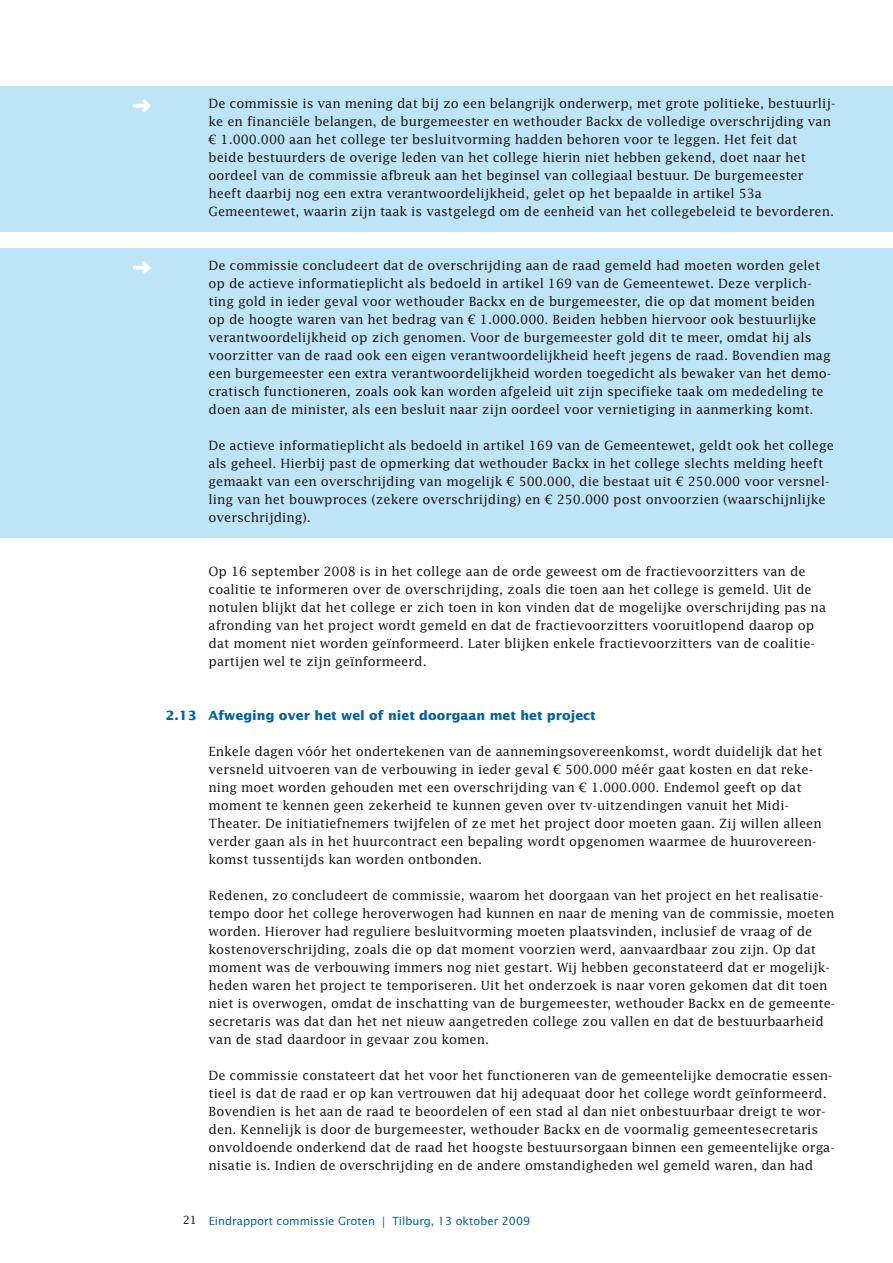
<style>
.page{position:relative;width:893px;height:1263px;background:#fff}
.page>*{position:absolute;margin:0;border:0;box-sizing:border-box;transform-origin:0 0}
.t1{font:12.75px/18px "Lucida Std";color:#1a171c}
.t2{font:700 12.75px "Lucida Sans Std";color:#0063a2}
.t3{font:11.25px "Lucida Sans Std";color:#0063a2}
.s1{font-family:"Lucida Std";color:#1a171c}
</style>
<div class="page">
<div style="left:0;top:248px;width:893px;height:289px;background:#bde4f7"></div>
<div style="left:0;top:86px;width:893px;height:146px;background:#bde4f7"></div>
<p class="t1" style="left:208px;top:94px;width:628px">De commissie is van mening dat bij zo een belangrijk onderwerp, met grote politieke, bestuurlij&shy;ke en financiële belangen, de burgemeester en wethouder Backx de volledige overschrijding van € 1.000.000 aan het college ter besluitvorming hadden behoren voor te leggen. Het feit dat beide bestuurders de overige leden van het college hierin niet hebben gekend, doet naar het oordeel van de commissie afbreuk aan het beginsel van collegiaal bestuur. De burgemeester heeft daarbij nog een extra verantwoordelijkheid, gelet op het bepaalde in artikel 53a Gemeentewet, waarin zijn taak is vastgelegd om de eenheid van het collegebeleid te bevorderen.</p>
<p class="t1" style="left:208px;top:256px;width:624px">De commissie concludeert dat de overschrijding aan de raad gemeld had moeten worden gelet op de actieve informatieplicht als bedoeld in artikel 169 van de Gemeentewet. Deze verplich&shy;ting gold in ieder geval voor wethouder Backx en de burgemeester, die op dat moment beiden op de hoogte waren van het bedrag van € 1.000.000. Beiden hebben hiervoor ook bestuurlijke verantwoordelijkheid op zich genomen. Voor de burgemeester gold dit te meer, omdat hij als voorzitter van de raad ook een eigen verantwoordelijkheid heeft jegens de raad. Bovendien mag een burgemeester een extra verantwoordelijkheid worden toegedicht als bewaker van het demo&shy;cratisch functioneren, zoals ook kan worden afgeleid uit zijn specifieke taak om mededeling te doen aan de minister, als een besluit naar zijn oordeel voor vernietiging in aanmerking komt.</p>
<p class="t1" style="left:208px;top:436px;width:627px">De actieve informatieplicht als bedoeld in artikel 169 van de Gemeentewet, geldt ook het college als geheel. Hierbij past de opmerking dat wethouder Backx in het college slechts melding heeft gemaakt van een overschrijding van mogelijk € 500.000, die bestaat uit € 250.000 voor versnel&shy;ling van het bouwproces (zekere overschrijding) en € 250.000 post onvoorzien (waarschijnlijke overschrijding).</p>
<p class="t1" style="left:208px;top:562px;width:619px">Op 16 september 2008 is in het college aan de orde geweest om de fractievoorzitters van de coalitie te informeren over de overschrijding, zoals die toen aan het college is gemeld. Uit de notulen blijkt dat het college er zich toen in kon vinden dat de mogelijke overschrijding pas na afronding van het project wordt gemeld en dat de fractievoorzitters vooruitlopend daarop op dat moment niet worden geïnformeerd. Later blijken enkele fractievoorzitters van de coalitie&shy;partijen wel te zijn geïnformeerd.</p>
<p class="t2" style="left:166px;top:708px;width:32px">2.13</p>
<p class="t2" style="left:208px;top:708px;width:389px">Afweging over het wel of niet doorgaan met het project</p>
<p class="t1" style="left:208px;top:742px;width:615px">Enkele dagen vóór het ondertekenen van de aannemingsovereenkomst, wordt duidelijk dat het versneld uitvoeren van de verbouwing in ieder geval € 500.000 méér gaat kosten en dat reke&shy;ning moet worden gehouden met een overschrijding van € 1.000.000. Endemol geeft op dat moment te kennen geen zekerheid te kunnen geven over tv-uitzendingen vanuit het Midi-Theater. De initiatiefnemers twijfelen of ze met het project door moeten gaan. Zij willen alleen verder gaan als in het huurcontract een bepaling wordt opgenomen waarmee de huurovereen&shy;komst tussentijds kan worden ontbonden.</p>
<p class="t1" style="left:208px;top:886px;width:628px">Redenen, zo concludeert de commissie, waarom het doorgaan van het project en het realisatie&shy;tempo door het college heroverwogen had kunnen en naar de mening van de commissie, moeten worden. Hierover had reguliere besluitvorming moeten plaatsvinden, inclusief de vraag of de kostenoverschrijding, zoals die op dat moment voorzien werd, aanvaardbaar zou zijn. Op dat moment was de verbouwing immers nog niet gestart. Wij hebben geconstateerd dat er mogelijk&shy;heden waren het project te temporiseren. Uit het onderzoek is naar voren gekomen dat dit toen niet is overwogen, omdat de inschatting van de burgemeester, wethouder Backx en de gemeente&shy;secretaris was dat dan het net nieuw aangetreden college zou vallen en dat de bestuurbaarheid van de stad daardoor in gevaar zou komen.</p>
<p class="t1" style="left:208px;top:1066px;width:628px">De commissie constateert dat het voor het functioneren van de gemeentelijke democratie essen&shy;tieel is dat de raad er op kan vertrouwen dat hij adequaat door het college wordt geïnformeerd.<br>Bovendien is het aan de raad te beoordelen of een stad al dan niet onbestuurbaar dreigt te wor&shy;den. Kennelijk is door de burgemeester, wethouder Backx en de voormalig gemeentesecretaris onvoldoende onderkend dat de raad het hoogste bestuursorgaan binnen een gemeentelijke orga&shy;nisatie is. Indien de overschrijding en de andere omstandigheden wel gemeld waren, dan had</p>
<p class="t3" style="left:183px;top:1214px;width:349px"><span class="s1">21</span> Eindrapport commissie Groten | Tilburg, 13 oktober 2009</p>
</div>
